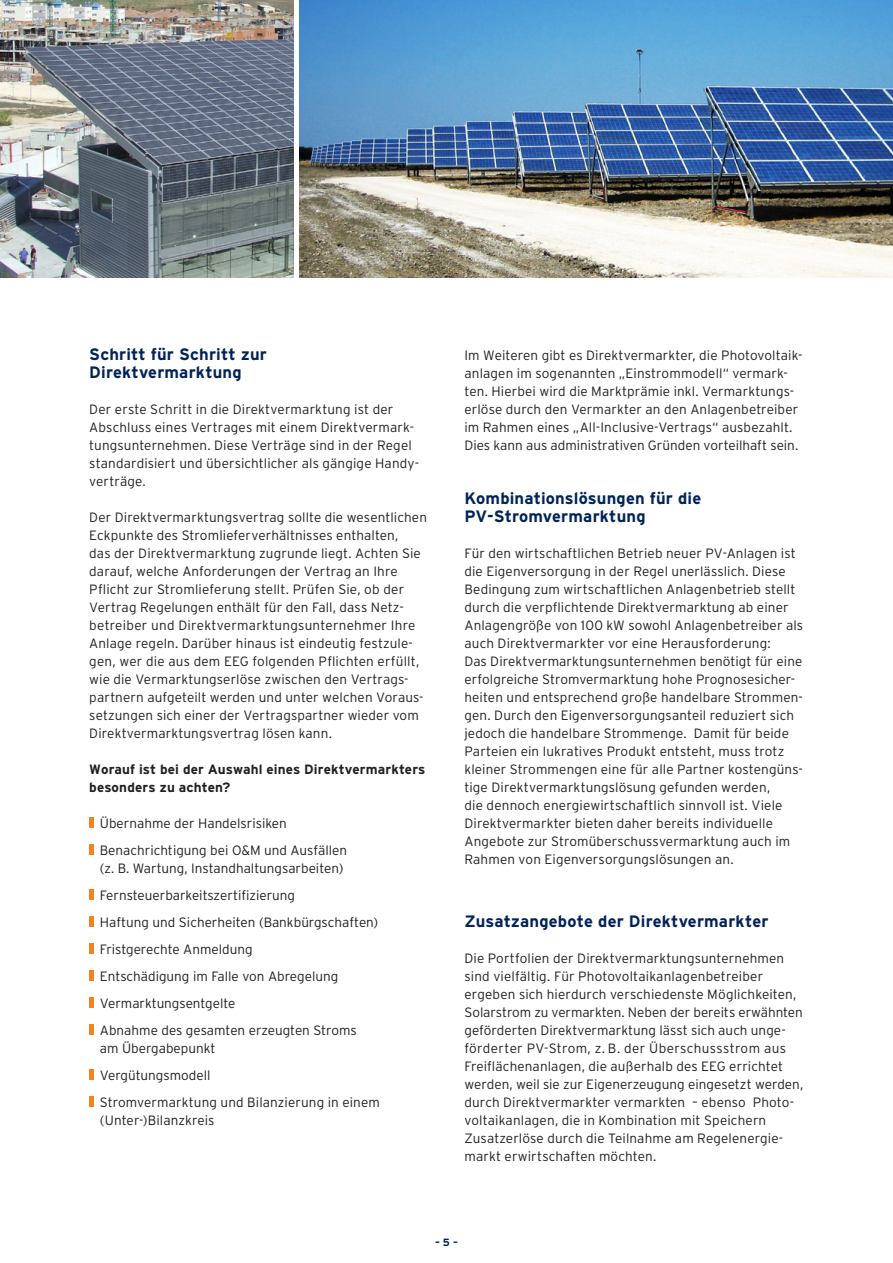
<style>
.page{position:relative;width:893px;height:1263px;background:#fff}
.page>*{position:absolute;margin:0;border:0;box-sizing:border-box;transform-origin:0 0}
.t1{font:700 16.5px/18px "Interstate";letter-spacing:.01em;color:#002359}
.t2{font:300 13.5px/18px "Interstate";letter-spacing:.01em;color:#231f20}
.t3{font:700 13.5px/18px "Interstate";letter-spacing:.01em;color:#231f20}
.t4{font:700 10.5px "Interstate";color:#002359}
</style>
<div class="page">
<hr style="left:89px;top:817px;width:4px;height:11px;background:#f58220">
<hr style="left:89px;top:844px;width:4px;height:11px;background:#f58220">
<hr style="left:89px;top:889px;width:4px;height:11px;background:#f58220">
<hr style="left:89px;top:916px;width:4px;height:11px;background:#f58220">
<hr style="left:89px;top:943px;width:4px;height:11px;background:#f58220">
<hr style="left:89px;top:970px;width:4px;height:11px;background:#f58220">
<hr style="left:89px;top:997px;width:4px;height:11px;background:#f58220">
<hr style="left:89px;top:1024px;width:4px;height:11px;background:#f58220">
<hr style="left:89px;top:1069px;width:4px;height:11px;background:#f58220">
<hr style="left:89px;top:1096px;width:4px;height:11px;background:#f58220">
<img style="left:300px;top:0;width:593px;height:277px">
<img style="left:0;top:0;width:294px;height:277px">
<p class="t1" style="left:89px;top:345px;width:179px">Schritt für Schritt zur<br>Direktvermarktung</p>
<p class="t2" style="left:89px;top:400px;width:331px">Der erste Schritt in die Direktvermarktung ist der Abschluss eines Vertrages mit einem Direktvermark&shy;tungsunternehmen. Diese Verträge sind in der Regel standardisiert und übersichtlicher als gängige Handy&shy;verträge.</p>
<p class="t2" style="left:89px;top:508px;width:339px">Der Direktvermarktungsvertrag sollte die wesentlichen Eckpunkte des Stromlieferverhältnisses enthalten,<br>das der Direktvermarktung zugrunde liegt. Achten Sie darauf, welche Anforderungen der Vertrag an Ihre Pflicht zur Stromlieferung stellt. Prüfen Sie, ob der Vertrag Regelungen enthält für den Fall, dass Netz&shy;betreiber und Direktvermarktungsunternehmer Ihre Anlage regeln. Darüber hinaus ist eindeutig festzule&shy;gen, wer die aus dem EEG folgenden Pflichten erfüllt, wie die Vermarktungserlöse zwischen den Vertrags&shy;partnern aufgeteilt werden und unter welchen Voraus&shy;setzungen sich einer der Vertragspartner wieder vom Direktvermarktungsvertrag lösen kann.</p>
<p class="t3" style="left:89px;top:760px;width:338px">Worauf ist bei der Auswahl eines Direktvermarkters besonders zu achten?</p>
<p class="t2" style="left:100px;top:810px;width:249px;line-height:27px">Übernahme der Handelsrisiken<br>Benachrichtigung bei O&amp;M und Ausfällen</p>
<p class="t2" style="left:100px;top:855px;width:280px;line-height:27px">(z. B. Wartung, Instandhaltungsarbeiten)<br>Fernsteuerbarkeitszertifizierung<br>Haftung und Sicherheiten (Bankbürgschaften)<br>Fristgerechte Anmeldung<br>Entschädigung im Falle von Abregelung Vermarktungsentgelte<br>Abnahme des gesamten erzeugten Stroms</p>
<p class="t2" style="left:100px;top:1035px;width:282px;line-height:27px">am Übergabepunkt<br>Vergütungsmodell<br>Stromvermarktung und Bilanzierung in einem</p>
<p class="t2" style="left:100px;top:1111px;width:116px">(Unter-)Bilanzkreis</p>
<p class="t2" style="left:464px;top:346px;width:340px">Im Weiteren gibt es Direktvermarkter, die Photovoltaik&shy;anlagen im sogenannten „Einstrommodell“ vermark&shy;ten. Hierbei wird die Marktprämie inkl. Vermarktungs&shy;erlöse durch den Vermarkter an den Anlagenbetreiber im Rahmen eines „All-Inclusive-Vertrags“ ausbezahlt.<br>Dies kann aus administrativen Gründen vorteilhaft sein.</p>
<p class="t1" style="left:464px;top:489px;width:238px">Kombinationslösungen für die<br>PV-Stromvermarktung</p>
<p class="t2" style="left:464px;top:544px;width:340px">Für den wirtschaftlichen Betrieb neuer PV-Anlagen ist die Eigenversorgung in der Regel unerlässlich. Diese Bedingung zum wirtschaftlichen Anlagenbetrieb stellt durch die verpflichtende Direktvermarktung ab einer Anlagengröße von 100 kW sowohl Anlagenbetreiber als auch Direktvermarkter vor eine Herausforderung:<br>Das Direktvermarktungsunternehmen benötigt für eine erfolgreiche Stromvermarktung hohe Prognosesicher&shy;heiten und entsprechend große handelbare Strommen&shy;gen. Durch den Eigenversorgungsanteil reduziert sich jedoch die handelbare Strommenge. Damit für beide Parteien ein lukratives Produkt entsteht, muss trotz kleiner Strommengen eine für alle Partner kostengüns&shy;tige Direktvermarktungslösung gefunden werden,<br>die dennoch energiewirtschaftlich sinnvoll ist. Viele Direktvermarkter bieten daher bereits individuelle Angebote zur Stromüberschussvermarktung auch im Rahmen von Eigenversorgungslösungen an.</p>
<p class="t1" style="left:464px;top:912px;width:305px">Zusatzangebote der Direktvermarkter</p>
<p class="t2" style="left:464px;top:949px;width:340px">Die Portfolien der Direktvermarktungsunternehmen sind vielfältig. Für Photovoltaikanlagenbetreiber ergeben sich hierdurch verschiedenste Möglichkeiten, Solarstrom zu vermarkten. Neben der bereits erwähnten geförderten Direktvermarktung lässt sich auch unge&shy;förderter PV-Strom, z. B. der Überschussstrom aus Freiflächenanlagen, die außerhalb des EEG errichtet werden, weil sie zur Eigenerzeugung eingesetzt werden, durch Direktvermarkter vermarkten – ebenso Photo&shy;voltaikanlagen, die in Kombination mit Speichern Zusatzerlöse durch die Teilnahme am Regelenergie&shy;markt erwirtschaften möchten.</p>
<p class="t4" style="left:435px;top:1237px;width:24px">– 5 –</p>
</div>
